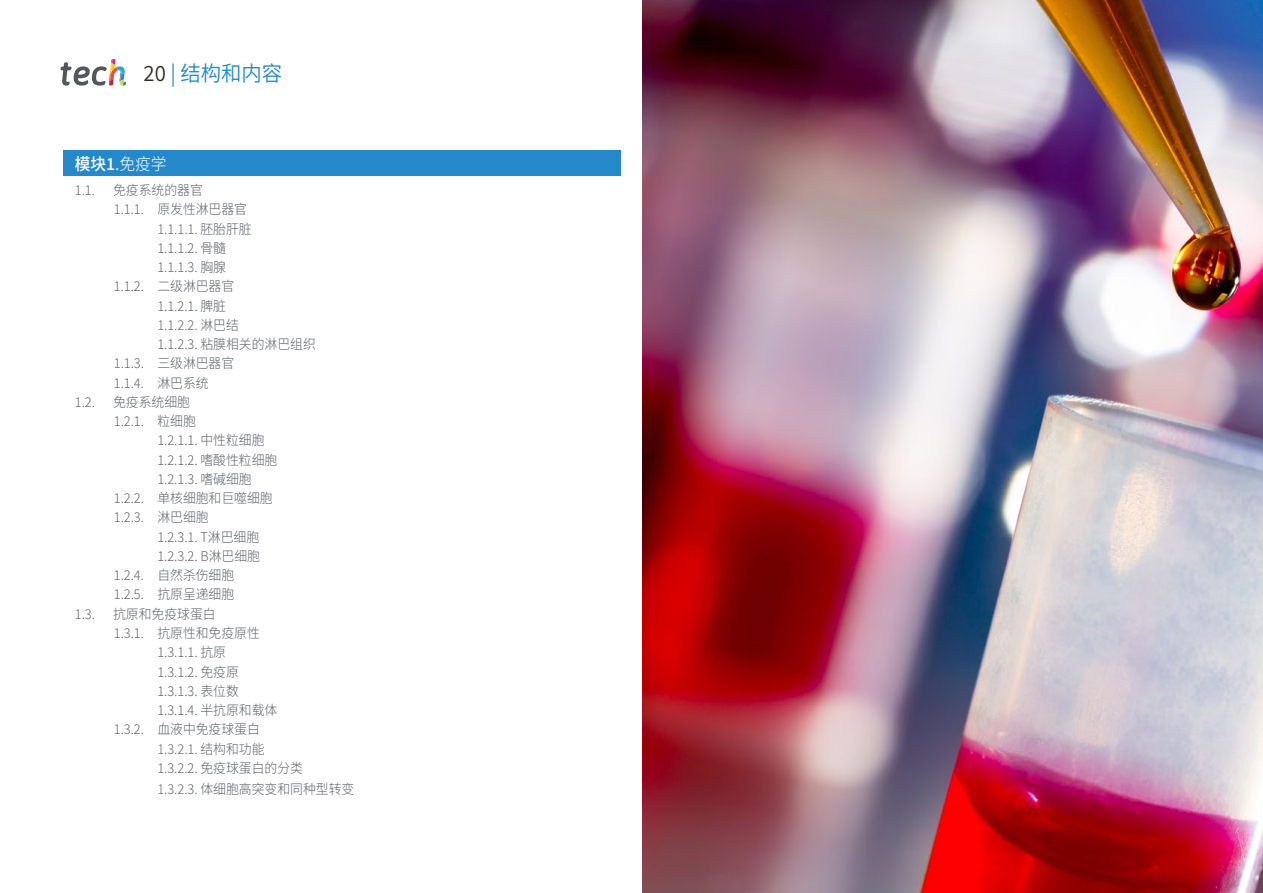
<style>
.page{position:relative;width:1263px;height:893px;background:#fff}
.page>*{position:absolute;margin:0;border:0;box-sizing:border-box;transform-origin:0 0}
.t1{font:21px "Source Han Sans CN";color:#2488c9}
.t2{font:500 16.5px "Source Han Sans CN";color:#fff;scale:.95 1}
.t3{font:300 13.5px "Source Han Sans CN";color:#61646a;scale:.95 1}
.s1{color:#312e20}
.s2{font-weight:400}
.s3{font-weight:300}
</style>
<div class="page">
<div style="left:64px;top:150px;width:557px;height:26px;background:#2488c9"></div>
<img style="left:642px;top:0;width:621px;height:893px">
<svg style="left:61px;top:59px;width:65px;height:27px"></svg>
<h1 class="t1" style="left:144px;top:61px;width:140px"><span class="s1">20</span> | 结构和内容</h1>
<p class="t2" style="left:75px;top:154px;width:98px">模块1<span class="s2">.</span><span class="s3">免疫学</span></p>
<p class="t3" style="left:75px;top:183px;width:23px">1.1.</p>
<p class="t3" style="left:113px;top:183px;width:96px">免疫系统的器官</p>
<p class="t3" style="left:114px;top:202px;width:142px">1.1.1. 原发性淋巴器官</p>
<p class="t3" style="left:157px;top:221px;width:101px">1.1.1.1. 胚胎肝脏</p>
<p class="t3" style="left:157px;top:240px;width:74px">1.1.1.2. 骨髓</p>
<p class="t3" style="left:157px;top:260px;width:74px">1.1.1.3. 胸腺</p>
<p class="t3" style="left:114px;top:279px;width:128px">1.1.2. 二级淋巴器官</p>
<p class="t3" style="left:157px;top:298px;width:74px">1.1.2.1. 脾脏</p>
<p class="t3" style="left:157px;top:317px;width:87px">1.1.2.2. 淋巴结</p>
<p class="t3" style="left:157px;top:337px;width:168px">1.1.2.3. 粘膜相关的淋巴组织</p>
<p class="t3" style="left:114px;top:356px;width:128px">1.1.3. 三级淋巴器官</p>
<p class="t3" style="left:114px;top:375px;width:101px">1.1.4. 淋巴系统</p>
<p class="t3" style="left:75px;top:394px;width:23px">1.2.</p>
<p class="t3" style="left:113px;top:394px;width:83px">免疫系统细胞</p>
<p class="t3" style="left:114px;top:414px;width:88px">1.2.1. 粒细胞</p>
<p class="t3" style="left:157px;top:433px;width:114px">1.2.1.1. 中性粒细胞</p>
<p class="t3" style="left:157px;top:452px;width:128px">1.2.1.2. 嗜酸性粒细胞</p>
<p class="t3" style="left:157px;top:471px;width:101px">1.2.1.3. 嗜碱细胞</p>
<p class="t3" style="left:114px;top:491px;width:169px">1.2.2. 单核细胞和巨噬细胞</p>
<p class="t3" style="left:114px;top:510px;width:101px">1.2.3. 淋巴细胞</p>
<p class="t3" style="left:157px;top:529px;width:109px">1.2.3.1. T淋巴细胞</p>
<p class="t3" style="left:157px;top:548px;width:110px">1.2.3.2. B淋巴细胞</p>
<p class="t3" style="left:114px;top:568px;width:128px">1.2.4. 自然杀伤细胞</p>
<p class="t3" style="left:114px;top:587px;width:128px">1.2.5. 抗原呈递细胞</p>
<p class="t3" style="left:75px;top:606px;width:23px">1.3.</p>
<p class="t3" style="left:113px;top:606px;width:109px">抗原和免疫球蛋白</p>
<p class="t3" style="left:114px;top:625px;width:155px">1.3.1. 抗原性和免疫原性</p>
<p class="t3" style="left:157px;top:645px;width:74px">1.3.1.1. 抗原</p>
<p class="t3" style="left:157px;top:664px;width:87px">1.3.1.2. 免疫原</p>
<p class="t3" style="left:157px;top:683px;width:87px">1.3.1.3. 表位数</p>
<p class="t3" style="left:157px;top:702px;width:128px">1.3.1.4. 半抗原和载体</p>
<p class="t3" style="left:114px;top:722px;width:155px">1.3.2. 血液中免疫球蛋白</p>
<p class="t3" style="left:157px;top:741px;width:114px">1.3.2.1. 结构和功能</p>
<p class="t3" style="left:157px;top:760px;width:155px">1.3.2.2. 免疫球蛋白的分类</p>
<p class="t3" style="left:157px;top:781px;width:209px">1.3.2.3. 体细胞高突变和同种型转变</p>
</div>
